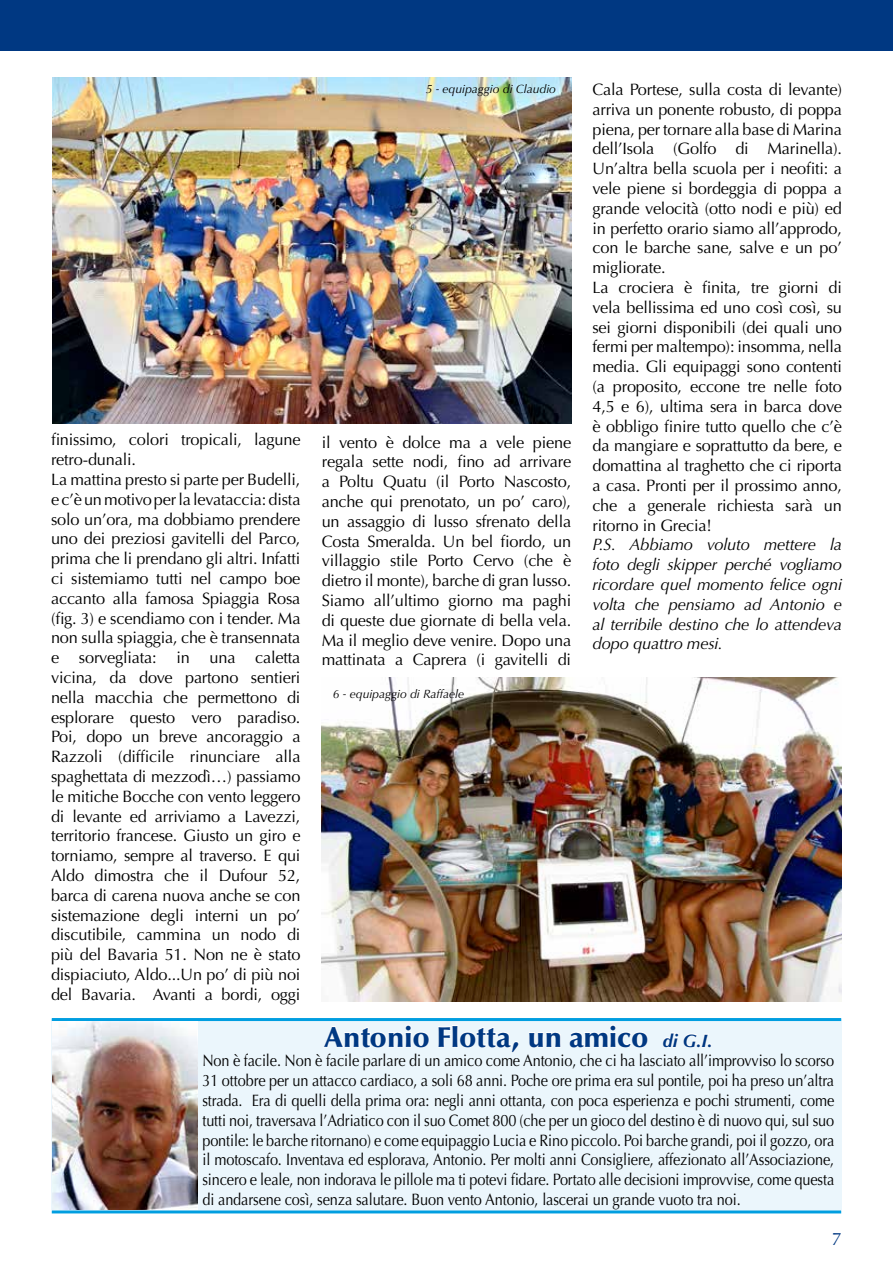
<style>
.page{position:relative;width:893px;height:1263px;background:#fff}
.page>*{position:absolute;margin:0;border:0;box-sizing:border-box;transform-origin:0 0}
.t1{font:900 28.5px "Optima";color:#003882}
.t2{font:18px "Optima";color:#003882}
.t3{font:16.5px/19.8px "Optima";letter-spacing:-.01em;color:#000}
.t4{font:16.5px/19.8px "Optima";letter-spacing:-.01em;color:#000;text-align:justify;scale:.88 1}
.t5{font:italic 16.5px/19.8px "Optima";letter-spacing:-.01em;color:#000;text-align:justify}
.t6{font:italic 12px "Optima";color:#000}
.s1{font-weight:700;font-style:italic;font-size:18px}
</style>
<div class="page">
<div style="left:0;top:0;width:893px;height:51px;background:#003882"></div>
<img style="left:52px;top:77px;width:519px;height:347px">
<img style="left:321px;top:678px;width:521px;height:323px">
<div style="left:52px;top:1019px;width:790px;height:191px;background:#ebf6fc"></div>
<hr style="left:52px;top:1018px;width:789px;height:3px;background:#009ee0">
<hr style="left:52px;top:1210px;width:789px;height:3px;background:#009ee0">
<img style="left:52px;top:1021px;width:145px;height:188px">
<svg style="left:324px;top:1025px;width:105px;height:23px"></svg>
<svg style="left:438px;top:1025px;width:81px;height:27px"></svg>
<svg style="left:529px;top:1032px;width:32px;height:16px"></svg>
<svg style="left:569px;top:1025px;width:79px;height:23px"></svg>
<svg style="left:662px;top:1032px;width:50px;height:16px"></svg>
<p class="t6" style="left:426px;top:81px;width:132px">5 - equipaggio di Claudio</p>
<p class="t3" style="left:51px;top:430px;width:251px">finissimo, colori tropicali, lagune retro-dunali.<br>La mattina presto si parte per Budelli, e c’è un motivo per la levataccia: dista solo un’ora, ma dobbiamo prendere uno dei preziosi gavitelli del Parco, prima che li prendano gli altri. Infatti ci sistemiamo tutti nel campo boe accanto alla famosa Spiaggia Rosa (fig. 3) e scendiamo con i tender. Ma non sulla spiaggia, che è transennata e sorvegliata: in una caletta vicina, da dove partono sentieri nella macchia che permettono di esplorare questo vero paradiso.<br>Poi, dopo un breve ancoraggio a Razzoli (difficile rinunciare alla spaghettata di mezzodì…) passiamo le mitiche Bocche con vento leggero di levante ed arriviamo a Lavezzi, territorio francese. Giusto un giro e torniamo, sempre al traverso. E qui Aldo dimostra che il Dufour 52, barca di carena nuova anche se con sistemazione degli interni un po’ discutibile, cammina un nodo di più del Bavaria 51. Non ne è stato dispiaciuto, Aldo...Un po’ di più noi del Bavaria. Avanti a bordi, oggi</p>
<p class="t3" style="left:322px;top:432px;width:251px;text-align:justify">il vento è dolce ma a vele piene regala sette nodi, fino ad arrivare a Poltu Quatu (il Porto Nascosto, anche qui prenotato, un po’ caro), un assaggio di lusso sfrenato della Costa Smeralda. Un bel fiordo, un villaggio stile Porto Cervo (che è dietro il monte), barche di gran lusso.<br>Siamo all’ultimo giorno ma paghi di queste due giornate di bella vela.<br>Ma il meglio deve venire. Dopo una mattinata a Caprera (i gavitelli di</p>
<p class="t6" style="left:333px;top:686px;width:133px">6 - equipaggio di Raffaele</p>
<p class="t3" style="left:592px;top:80px;width:251px">Cala Portese, sulla costa di levante) arriva un ponente robusto, di poppa piena, per tornare alla base di Marina dell’Isola (Golfo di Marinella).<br>Un’altra bella scuola per i neofiti: a vele piene si bordeggia di poppa a grande velocità (otto nodi e più) ed in perfetto orario siamo all’approdo, con le barche sane, salve e un po’ migliorate.<br>La crociera è finita, tre giorni di vela bellissima ed uno così così, su sei giorni disponibili (dei quali uno fermi per maltempo): insomma, nella media. Gli equipaggi sono contenti (a proposito, eccone tre nelle foto 4,5 e 6), ultima sera in barca dove è obbligo finire tutto quello che c’è da mangiare e soprattutto da bere, e domattina al traghetto che ci riporta a casa. Pronti per il prossimo anno, che a generale richiesta sarà un ritorno in Grecia!</p>
<p class="t5" style="left:592px;top:535px;width:251px">P.S. Abbiamo voluto mettere la foto degli skipper perché vogliamo ricordare quel momento felice ogni volta che pensiamo ad Antonio e al terribile destino che lo attendeva dopo quattro mesi.</p>
<h1 class="t1" style="left:324px;top:1020px;width:390px">Antonio Flotta, un amico <span class="s1">di G.I.</span></h1>
<p class="t4" style="left:202px;top:1051px;width:720px">Non è facile. Non è facile parlare di un amico come Antonio, che ci ha lasciato all’improvviso lo scorso 31 ottobre per un attacco cardiaco, a soli 68 anni. Poche ore prima era sul pontile, poi ha preso un’altra strada. Era di quelli della prima ora: negli anni ottanta, con poca esperienza e pochi strumenti, come tutti noi, traversava l’Adriatico con il suo Comet 800 (che per un gioco del destino è di nuovo qui, sul suo pontile: le barche ritornano) e come equipaggio Lucia e Rino piccolo. Poi barche grandi, poi il gozzo, ora il motoscafo. Inventava ed esplorava, Antonio. Per molti anni Consigliere, affezionato all’Associazione, sincero e leale, non indorava le pillole ma ti potevi fidare. Portato alle decisioni improvvise, come questa di andarsene così, senza salutare. Buon vento Antonio, lascerai un grande vuoto tra noi.</p>
<p class="t2" style="left:832px;top:1229px;width:12px">7</p>
</div>
